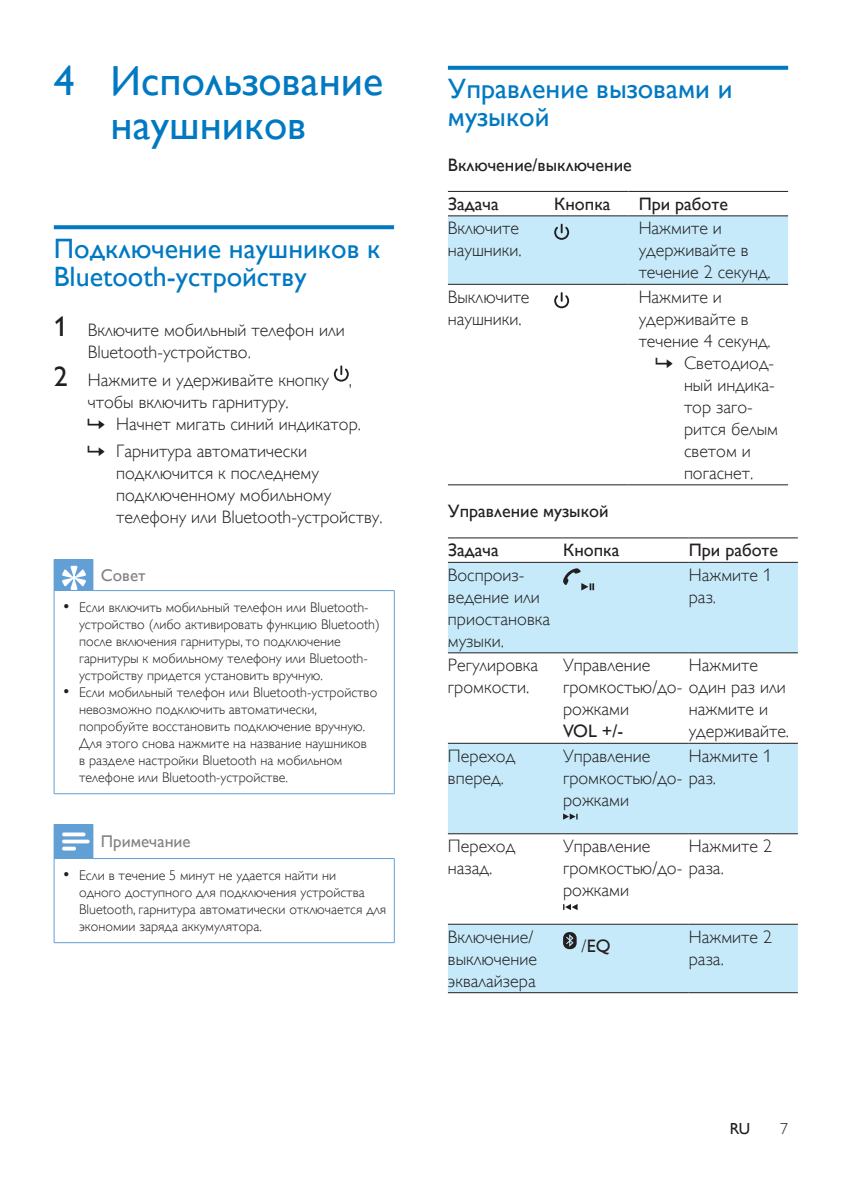
<style>
.page{position:relative;width:842px;height:1191px;background:#fff}
.page>*{position:absolute;margin:0;border:0;box-sizing:border-box;transform-origin:0 0}
.heading1{font:42px/44px "Gill Sans Alt One WGL";color:#0079c2;text-align:center}
.heading2{font:28px/28px "Gill Sans Alt One WGL";color:#0079c2}
.Body_Text{font:18px/22px "Gill Sans Alt One WGL Light";color:#231f20}
.Body_Text-2{font:18px "Gill Sans Alt One WGL";color:#231f20}
.notes-caption-paragr{font:17px "Gill Sans Alt One WGL";color:#808285}
.tips-caption-paragra{font:17px "Gill Sans Alt One WGL";color:#808285}
.language_indication{font:16px "Gill Sans Alt One WGL";color:#231f20}
.t1{font:16px "Gill Sans Alt One WGL Light";color:#231f20}
.t2{font:14px/17px "Gill Sans Alt One WGL Light";color:#231f20}
.s1{font-family:"Gill Sans Alt One WGL";font-size:28px}
.s2{font-size:17px}
.s3{font-family:"Gill Sans Alt One WGL Light"}
</style>
<div class="page">
<svg style="left:54px;top:225px;width:340px;height:4px"></svg>
<svg style="left:334px;top:365px;width:15px;height:16px"></svg>
<div style="left:54px;top:559px;width:39px;height:31px;background:#629fd5"></div>
<hr style="left:54px;top:590px;width:1px;height:203px;background:#629fd5">
<hr style="left:394px;top:591px;width:1px;height:202px;background:#629fd5">
<hr style="left:54px;top:793px;width:39px;height:1px;background:#629fd5">
<hr style="left:93px;top:793px;width:302px;height:1px;background:#629fd5">
<hr style="left:93px;top:560px;width:1px;height:30px;background:#629fd5">
<hr style="left:93px;top:590px;width:302px;height:1px;background:#629fd5">
<svg style="left:62px;top:566px;width:24px;height:24px"></svg>
<div style="left:54px;top:824px;width:39px;height:34px;background:#629fd5"></div>
<hr style="left:54px;top:858px;width:1px;height:84px;background:#629fd5">
<hr style="left:394px;top:858px;width:1px;height:84px;background:#629fd5">
<hr style="left:54px;top:942px;width:39px;height:1px;background:#629fd5">
<hr style="left:93px;top:942px;width:302px;height:1px;background:#629fd5">
<hr style="left:93px;top:824px;width:1px;height:34px;background:#629fd5">
<hr style="left:93px;top:858px;width:302px;height:1px;background:#629fd5">
<svg style="left:62px;top:832px;width:28px;height:18px"></svg>
<svg style="left:448px;top:66px;width:340px;height:4px"></svg>
<hr style="left:448px;top:191px;width:96px;height:1px;background:#231f20">
<hr style="left:544px;top:191px;width:84px;height:1px;background:#231f20">
<hr style="left:628px;top:191px;width:160px;height:1px;background:#231f20">
<hr style="left:448px;top:215px;width:96px;height:1px;background:#231f20">
<hr style="left:544px;top:215px;width:84px;height:1px;background:#231f20">
<hr style="left:628px;top:215px;width:160px;height:1px;background:#231f20">
<hr style="left:448px;top:284px;width:96px;height:1px;background:#231f20">
<hr style="left:544px;top:284px;width:84px;height:1px;background:#231f20">
<hr style="left:628px;top:284px;width:160px;height:1px;background:#231f20">
<hr style="left:448px;top:484px;width:96px;height:1px;background:#231f20">
<hr style="left:544px;top:484px;width:84px;height:1px;background:#231f20">
<hr style="left:628px;top:484px;width:160px;height:1px;background:#231f20">
<div style="left:448px;top:216px;width:340px;height:68px;background:#c6eafa"></div>
<svg style="left:554px;top:292px;width:15px;height:16px"></svg>
<svg style="left:448px;top:563px;width:350px;height:429px;fill:#c6eafa"></svg>
<hr style="left:448px;top:537px;width:115px;height:1px;background:#231f20">
<hr style="left:563px;top:537px;width:126px;height:1px;background:#231f20">
<hr style="left:689px;top:537px;width:109px;height:1px;background:#231f20">
<hr style="left:448px;top:562px;width:115px;height:1px;background:#231f20">
<hr style="left:563px;top:562px;width:126px;height:1px;background:#231f20">
<hr style="left:689px;top:562px;width:109px;height:1px;background:#231f20">
<hr style="left:448px;top:652px;width:115px;height:1px;background:#231f20">
<hr style="left:563px;top:652px;width:126px;height:1px;background:#231f20">
<hr style="left:689px;top:652px;width:109px;height:1px;background:#231f20">
<hr style="left:448px;top:743px;width:115px;height:1px;background:#231f20">
<hr style="left:563px;top:743px;width:126px;height:1px;background:#231f20">
<hr style="left:689px;top:743px;width:109px;height:1px;background:#231f20">
<hr style="left:448px;top:833px;width:115px;height:1px;background:#231f20">
<hr style="left:563px;top:833px;width:126px;height:1px;background:#231f20">
<hr style="left:689px;top:833px;width:109px;height:1px;background:#231f20">
<hr style="left:448px;top:923px;width:115px;height:1px;background:#231f20">
<hr style="left:563px;top:923px;width:126px;height:1px;background:#231f20">
<hr style="left:689px;top:923px;width:109px;height:1px;background:#231f20">
<hr style="left:448px;top:992px;width:115px;height:1px;background:#231f20">
<hr style="left:563px;top:992px;width:126px;height:1px;background:#231f20">
<hr style="left:689px;top:992px;width:109px;height:1px;background:#231f20">
<svg style="left:563px;top:568px;width:31px;height:22px"></svg>
<svg style="left:563px;top:813px;width:15px;height:6px"></svg>
<svg style="left:563px;top:904px;width:15px;height:6px"></svg>
<svg style="left:563px;top:932px;width:14px;height:17px"></svg>
<p class="heading1" style="left:54px;top:58px;width:331px">4 Использование наушников</p>
<p class="heading2" style="left:54px;top:234px;width:328px">Подключение наушников к<br>Bluetooth-устройству</p>
<p class="Body_Text" style="left:88px;top:319px;width:258px;text-indent:-34px"><span class="s1">1</span> Включите мобильный телефон или<br>Bluetooth-устройство.</p>
<p class="Body_Text" style="left:88px;top:369px;width:266px;text-indent:-34px"><span class="s1">2</span> Нажмите и удерживайте кнопку , чтобы включить гарнитуру.</p>
<p class="Body_Text" style="left:116px;top:413px;width:246px">Начнет мигать синий индикатор.</p>
<p class="Body_Text" style="left:116px;top:440px;width:268px">Гарнитура автоматически подключится к последнему подключенному мобильному телефону или Bluetooth-устройству.</p>
<p class="tips-caption-paragra" style="left:101px;top:563px;width:46px">Совет</p>
<p class="t2" style="left:79px;top:599px;width:302px;text-indent:-17px"><span class="s2">•</span> Если включить мобильный телефон или Bluetooth&shy;устройство (либо активировать функцию Bluetooth) после включения гарнитуры, то подключение гарнитуры к мобильному телефону или Bluetooth&shy;устройству придется установить вручную.</p>
<p class="t2" style="left:79px;top:684px;width:300px;text-indent:-17px"><span class="s2">•</span> Если мобильный телефон или Bluetooth-устройство невозможно подключить автоматически, попробуйте восстановить подключение вручную.<br>Для этого снова нажмите на название наушников<br>в разделе настройки Bluetooth на мобильном телефоне или Bluetooth-устройстве.</p>
<p class="notes-caption-paragr" style="left:101px;top:830px;width:91px">Примечание</p>
<p class="t2" style="left:79px;top:867px;width:309px;text-indent:-17px"><span class="s2">•</span> Если в течение 5 минут не удается найти ни<br>одного доступного для подключения устройства Bluetooth, гарнитура автоматически отключается для экономии заряда аккумулятора.</p>
<p class="heading2" style="left:448px;top:74px;width:286px">Управление вызовами и музыкой</p>
<p class="Body_Text-2" style="left:448px;top:152px;width:185px">Включение/выключение</p>
<p class="Body_Text-2" style="left:448px;top:191px;width:52px">Задача</p>
<p class="Body_Text-2" style="left:554px;top:191px;width:58px">Кнопка</p>
<p class="Body_Text-2" style="left:639px;top:191px;width:91px">При работе</p>
<p class="Body_Text" style="left:448px;top:217px;width:75px">Включите наушники.</p>
<p class="Body_Text" style="left:639px;top:217px;width:134px">Нажмите и удерживайте в течение 2 секунд.</p>
<p class="Body_Text" style="left:448px;top:286px;width:83px">Выключите наушники.</p>
<p class="Body_Text" style="left:639px;top:286px;width:134px">Нажмите и удерживайте в течение 4 секунд.</p>
<p class="Body_Text" style="left:684px;top:352px;width:96px">Светодиод&shy;ный индика&shy;тор заго&shy;рится белым светом и погаснет.</p>
<p class="Body_Text-2" style="left:448px;top:499px;width:162px">Управление музыкой</p>
<p class="Body_Text-2" style="left:448px;top:538px;width:52px">Задача</p>
<p class="Body_Text-2" style="left:563px;top:538px;width:58px">Кнопка</p>
<p class="Body_Text-2" style="left:689px;top:538px;width:91px">При работе</p>
<p class="Body_Text" style="left:448px;top:564px;width:104px">Воспроиз&shy;ведение или приостановка музыки.</p>
<p class="Body_Text" style="left:689px;top:564px;width:85px">Нажмите 1 раз.</p>
<p class="Body_Text" style="left:448px;top:654px;width:92px">Регулировка громкости.</p>
<p class="Body_Text" style="left:563px;top:654px;width:224px">Управление<br>громкостью/до- один раз или рожками</p>
<p class="Body_Text-2" style="left:563px;top:719px;width:62px">VOL +/-</p>
<p class="Body_Text" style="left:689px;top:654px;width:71px">Нажмите</p>
<p class="Body_Text" style="left:689px;top:698px;width:102px">нажмите и удерживайте.</p>
<p class="Body_Text" style="left:689px;top:745px;width:85px">Нажмите 1</p>
<p class="Body_Text" style="left:448px;top:745px;width:69px">Переход вперед.</p>
<p class="Body_Text" style="left:563px;top:745px;width:155px">Управление громкостью/до- раз. рожками</p>
<p class="Body_Text" style="left:689px;top:835px;width:85px">Нажмите 2</p>
<p class="Body_Text" style="left:448px;top:835px;width:69px">Переход назад.</p>
<p class="Body_Text" style="left:563px;top:835px;width:162px">Управление громкостью/до- раза. рожками</p>
<p class="Body_Text" style="left:448px;top:925px;width:91px">Включение/ выключение эквалайзера</p>
<p class="Body_Text-2" style="left:582px;top:933px;width:30px"><span class="s3">/</span>EQ</p>
<p class="Body_Text" style="left:689px;top:925px;width:85px">Нажмите 2 раза.</p>
<p class="language_indication" style="left:730px;top:1118px;width:22px">RU</p>
<p class="t1" style="left:780px;top:1118px;width:9px">7</p>
</div>
